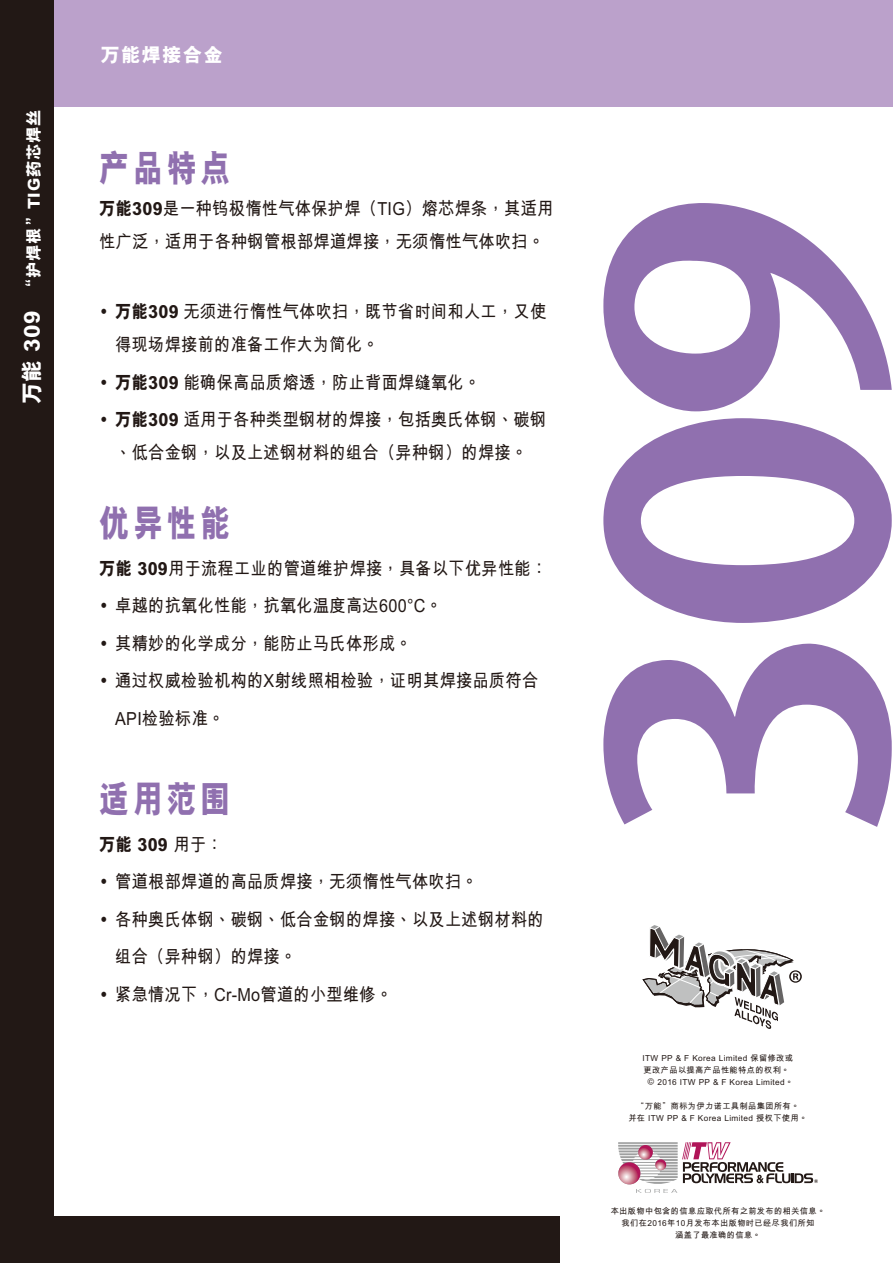
<style>
.page{position:relative;width:893px;height:1263px;background:#fff}
.page>*{position:absolute;margin:0;border:0;box-sizing:border-box;transform-origin:0 0}
.t1{font:600 398.25px "Stone Sans";color:#9070af}
.t2{font:800 37.5px "M Hei HKS";letter-spacing:.125em;color:#9070af;scale:.8 1}
.t3{font:800 19.5px "M Hei HKS";letter-spacing:.055em;color:#fff}
.t4{font:700 18px/33px "M Hei HKS";letter-spacing:.02em;color:#221815;scale:.9 1}
.t5{font:800 18px "M Hei HKS";color:#221815;scale:.9 1}
.t6{font:800 16.5px "M Hei HKS";letter-spacing:.045em;color:#fff}
.t7{font:700 8.25px/12px "M Hei HKS";letter-spacing:.045em;color:#221815;text-align:center}
.s1{font-size:21.9px}
.s2{font-weight:800}
.s3{font-family:"Swiss 721 BT";font-weight:300}
.s4{font-family:"Arial";font-weight:400}
.s5{font-weight:700}
.s6{font-family:"ST Heiti TC";font-weight:300}
</style>
<div class="page">
<div style="left:0;top:0;width:893px;height:106px;background:#bba1cb"></div>
<div style="left:0;top:1216px;width:559px;height:47px;background:#221815"></div>
<div style="left:0;top:0;width:53px;height:1253px;background:#221815"></div>
<svg style="left:618px;top:925px;width:200px;height:268px"></svg>
<p class="t6" style="left:23px;top:404px;width:296px;rotate:-90deg"><span class="s1">萬能 309</span> “護焊根”TIG藥芯焊絲</p>
<p class="t3" style="left:100px;top:42px;width:124px">萬能焊接合金</p>
<h2 class="t2" style="left:99px;top:143px;width:166px">產品特點</h2>
<p class="t4" style="left:99px;top:190px;width:506px"><span class="s2">萬能309</span>是一種鎢極惰性氣體保護焊（TIG）熔芯焊條，其適用性廣泛，適用於各種鋼管根部焊道焊接，無須惰性氣體吹掃。</p>
<p class="t4" style="left:115px;top:294px;width:480px;text-indent:-16px"><span class="s3">•</span> <span class="s2">萬能309</span> 無須進行惰性氣體吹掃，既節省時間和人工，又使得現場焊接前的準備工作大為簡化。</p>
<p class="t4" style="left:99px;top:364px;width:425px"><span class="s3">•</span> <span class="s2">萬能309</span> 能確保高品質熔透，防止背面焊縫氧化。</p>
<p class="t4" style="left:99px;top:402px;width:498px;text-align:center"><span class="s3">•</span> <span class="s2">萬能309</span> 適用於各種類型鋼材的焊接，包括奧氏體鋼、碳鋼、低合金鋼，以及上述鋼材料的組合（異種鋼）的焊接。</p>
<h2 class="t2" style="left:99px;top:498px;width:166px">優異性能</h2>
<p class="t4" style="left:99px;top:550px;width:499px"><span class="s2">萬能 309</span>用於流程工業的管道維護焊接，具備以下優異性能：</p>
<p class="t4" style="left:99px;top:588px;width:382px"><span class="s3">•</span> 卓越的抗氧化性能，抗氧化溫度高達600<span class="s4">°C</span>。</p>
<p class="t4" style="left:99px;top:625px;width:349px"><span class="s3">•</span> 其精妙的化學成分，能防止馬氏體形成。</p>
<p class="t4" style="left:115px;top:660px;width:472px;line-height:37.5px;text-indent:-16px"><span class="s3">•</span> 通過權威檢驗機構的X射線照相檢驗，證明其焊接品質符合<br>API檢驗標準。</p>
<h2 class="t2" style="left:99px;top:774px;width:166px">適用範圍</h2>
<p class="t5" style="left:99px;top:832px;width:139px">萬能 309 <span class="s5">用於：</span></p>
<p class="t4" style="left:99px;top:864px;width:422px"><span class="s3">•</span> 管道根部焊道的高品質焊接，無須惰性氣體吹掃。</p>
<p class="t4" style="left:115px;top:899px;width:478px;line-height:37.5px;text-indent:-16px"><span class="s3">•</span> 各種奧氏體鋼、碳鋼、低合金鋼的焊接、以及上述鋼材料的組合（異種鋼）的焊接。</p>
<p class="t4" style="left:99px;top:976px;width:327px"><span class="s3">•</span> 緊急情況下，Cr-Mo管道的小型維修。</p>
<h1 class="t1" style="left:501px;top:848px;width:656px;rotate:-90deg">309</h1>
<p class="t7" style="left:643px;top:1051px;width:152px">ITW PP &amp; F Korea Limited 保留修改或</p>
<p class="t7" style="left:644px;top:1063px;width:147px">更改產品以提高產品性能特點的權利。</p>
<p class="t7" style="left:648px;top:1075px;width:147px"><span class="s6">©</span> 2016 ITW PP &amp; F Korea Limited。</p>
<p class="t7" style="left:628px;top:1099px;width:181px">“萬能”商標為伊力諾工具製品集團所有。<br>並在 ITW PP &amp; F Korea Limited 授權下使用。</p>
<p class="t7" style="left:611px;top:1204px;width:216px">本出版物中包含的信息應取代所有之前發佈的相關信息。我們在2016年10月發佈本出版物時已經盡我們所知<br>涵蓋了最准確的信息。</p>
</div>
